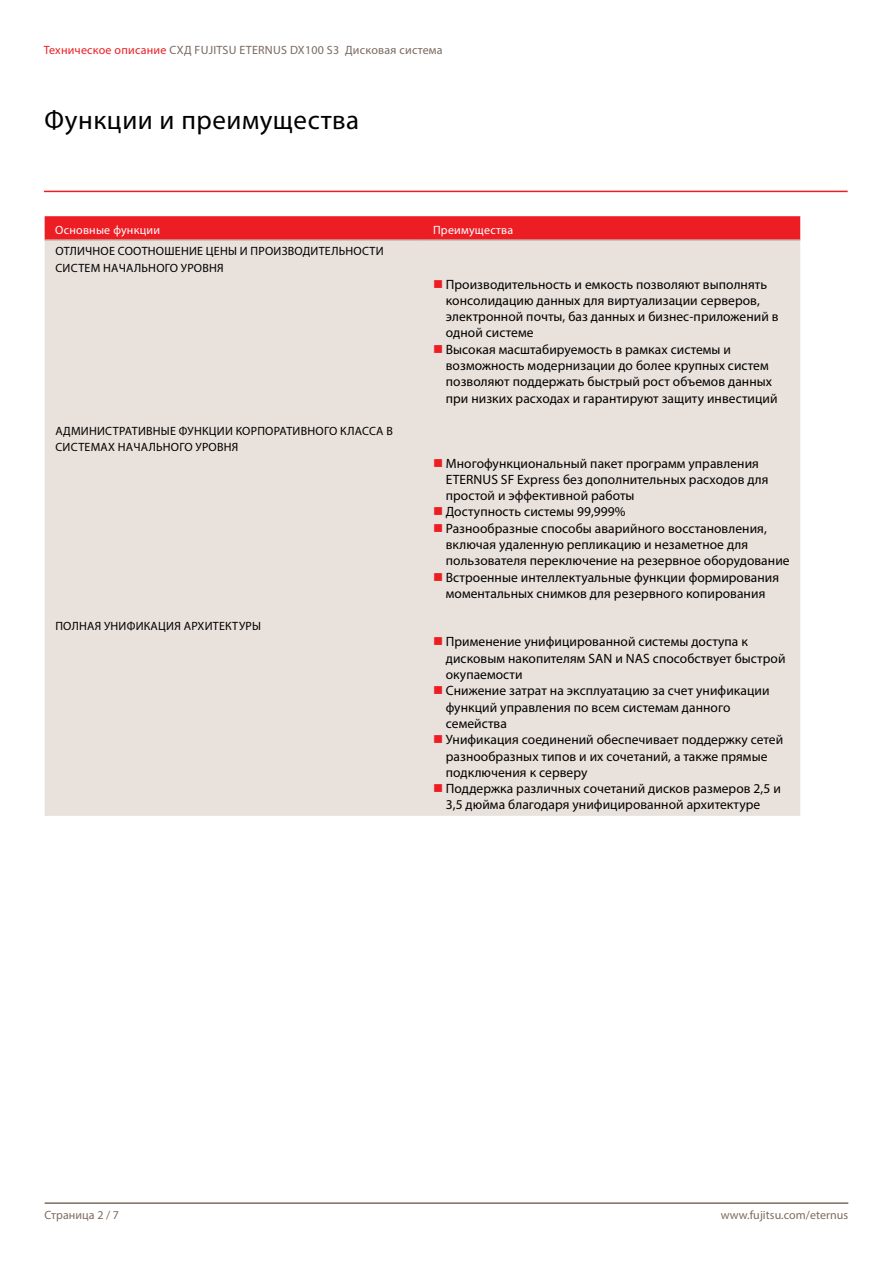
<style>
.page{position:relative;width:893px;height:1263px;background:#fff}
.page>*{position:absolute;margin:0;border:0;box-sizing:border-box;transform-origin:0 0}
.t1{font:27px "Myriad Pro";letter-spacing:.02em;color:#000}
.t2{font:13.5px/16.4px "Myriad Pro";letter-spacing:.005em;color:#000}
.t3{font:12px/16.5px "Myriad Pro";letter-spacing:.02em;color:#000}
.t4{font:12px "Myriad Pro";letter-spacing:.02em;color:#79695e}
.t5{font:12px "Myriad Pro";letter-spacing:.005em;color:#806b5b}
.t6{font:12px "Myriad Pro";letter-spacing:.02em;color:#fff}
.s1{color:#ed1d24}
</style>
<div class="page">
<hr style="left:45px;top:1202px;width:803px;height:2px;background:#806b5b">
<div style="left:45px;top:216px;width:755px;height:23px;background:#ed1d24"></div>
<div style="left:45px;top:241px;width:755px;height:575px;background:#e9e1db"></div>
<hr style="left:45px;top:239px;width:377px;height:2px;background:#c9bbb0">
<hr style="left:422px;top:239px;width:378px;height:2px;background:#c9bbb0">
<hr style="left:44px;top:191px;width:804px;height:1px;background:#ed1d24">
<svg style="left:434px;top:280px;width:8px;height:7px"></svg>
<svg style="left:434px;top:345px;width:8px;height:8px"></svg>
<svg style="left:434px;top:459px;width:8px;height:8px"></svg>
<svg style="left:434px;top:507px;width:8px;height:8px"></svg>
<svg style="left:434px;top:524px;width:8px;height:8px"></svg>
<svg style="left:434px;top:573px;width:8px;height:8px"></svg>
<svg style="left:434px;top:637px;width:8px;height:8px"></svg>
<svg style="left:434px;top:686px;width:8px;height:8px"></svg>
<svg style="left:434px;top:735px;width:8px;height:8px"></svg>
<svg style="left:434px;top:784px;width:8px;height:8px"></svg>
<p class="t4" style="left:44px;top:43px;width:400px"><span class="s1">Техническое описание</span> СХД FUJITSU ETERNUS DX100 S3 Дисковая система</p>
<h1 class="t1" style="left:45px;top:103px;width:316px">Функции и преимущества</h1>
<p class="t6" style="left:55px;top:222px;width:106px">Основные функции</p>
<p class="t6" style="left:433px;top:222px;width:82px">Преимущества</p>
<p class="t3" style="left:55px;top:243px;width:330px">ОТЛИЧНОЕ СООТНОШЕНИЕ ЦЕНЫ И ПРОИЗВОДИТЕЛЬНОСТИ<br>СИСТЕМ НАЧАЛЬНОГО УРОВНЯ</p>
<p class="t2" style="left:446px;top:276px;width:334px">Производительность и емкость позволяют выполнять консолидацию данных для виртуализации серверов, электронной почты, баз данных и бизнес-приложений в одной системе<br>Высокая масштабируемость в рамках системы и возможность модернизации до более крупных систем позволяют поддержать быстрый рост объемов данных при низких расходах и гарантируют защиту инвестиций</p>
<p class="t3" style="left:55px;top:422px;width:339px">АДМИНИСТРАТИВНЫЕ ФУНКЦИИ КОРПОРАТИВНОГО КЛАССА В<br>СИСТЕМАХ НАЧАЛЬНОГО УРОВНЯ</p>
<p class="t2" style="left:446px;top:455px;width:345px">Многофункциональный пакет программ управления ETERNUS SF Express без дополнительных расходов для простой и эффективной работы<br>Доступность системы 99,999%<br>Разнообразные способы аварийного восстановления, включая удаленную репликацию и незаметное для пользователя переключение на резервное оборудование Встроенные интеллектуальные функции формирования моментальных снимков для резервного копирования</p>
<p class="t3" style="left:55px;top:617px;width:207px">ПОЛНАЯ УНИФИКАЦИЯ АРХИТЕКТУРЫ</p>
<p class="t2" style="left:446px;top:633px;width:341px">Применение унифицированной системы доступа к дисковым накопителям SAN и NAS способствует быстрой окупаемости<br>Снижение затрат на эксплуатацию за счет унификации функций управления по всем системам данного семейства<br>Унификация соединений обеспечивает поддержку сетей разнообразных типов и их сочетаний, а также прямые подключения к серверу<br>Поддержка различных сочетаний дисков размеров 2,5 и 3,5 дюйма благодаря унифицированной архитектуре</p>
<p class="t5" style="left:45px;top:1207px;width:76px">Страница 2 / 7</p>
<p class="t5" style="left:721px;top:1207px;width:129px">www.fujitsu.com/eternus</p>
</div>
